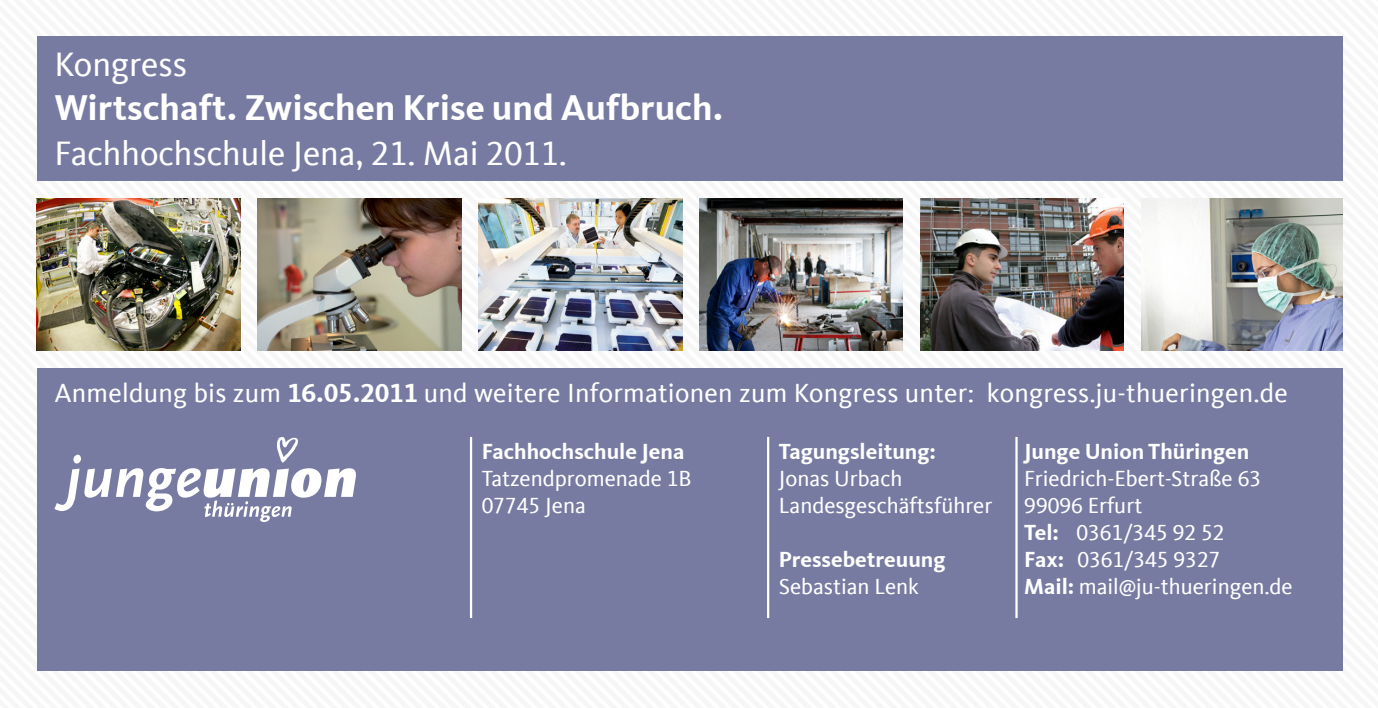
<style>
.page{position:relative;width:1378px;height:708px;background:#fff}
.page>*{position:absolute;margin:0;border:0;box-sizing:border-box;transform-origin:0 0}
.Verfasserangabe_Tite{font:700 36.9px "CDU Kievit Tab";color:#fff}
.Verfasserangabe_Tite-2{font:34.88px "CDU Kievit Tab";color:#fff}
.t1{font:27px "CDU Kievit Tab";letter-spacing:.01em;color:#fff}
.t2{font:22.5px "CDU Kievit Tab";color:#fff}
.t3{font:700 22.5px "CDU Kievit Tab";color:#fff}
.s1{font-weight:700}
</style>
<div class="page">
<img style="left:36px;top:36px;width:1307px;height:635px">
<div style="left:37px;top:368px;width:1305px;height:303px;background:#777ba1"></div>
<div style="left:37px;top:37px;width:1305px;height:144px;background:#777ba1"></div>
<hr style="left:1015px;top:437px;width:2px;height:181px;background:#fff">
<hr style="left:767px;top:437px;width:2px;height:181px;background:#fff">
<hr style="left:470px;top:437px;width:2px;height:181px;background:#fff">
<svg style="left:54px;top:437px;width:302px;height:85px"></svg>
<img style="left:37px;top:199px;width:203px;height:152px">
<img style="left:258px;top:199px;width:203px;height:152px">
<img style="left:479px;top:199px;width:203px;height:152px">
<img style="left:699px;top:199px;width:204px;height:152px">
<img style="left:920px;top:199px;width:204px;height:152px">
<img style="left:1141px;top:199px;width:201px;height:152px">
<p class="Verfasserangabe_Tite-2" style="left:54px;top:45px;width:134px">Kongress</p>
<p class="Verfasserangabe_Tite" style="left:54px;top:86px;width:670px">Wirtschaft. Zwischen Krise und Aufbruch.</p>
<p class="Verfasserangabe_Tite-2" style="left:54px;top:133px;width:514px">Fachhochschule Jena, 21. Mai 2011.</p>
<p class="t1" style="left:54px;top:378px;width:1235px">Anmeldung bis zum <span class="s1">16.05.2011</span> und weitere Informationen zum Kongress unter: kongress.ju-thueringen.de</p>
<p class="t3" style="left:1024px;top:438px;width:226px">Junge Union Thüringen</p>
<p class="t2" style="left:1024px;top:466px;width:238px">Friedrich-Ebert-Straße 63</p>
<p class="t2" style="left:1024px;top:493px;width:120px">99096 Erfurt</p>
<p class="t2" style="left:1024px;top:520px;width:202px"><span class="s1">Tel:</span> 0361/345 92 52</p>
<p class="t2" style="left:1024px;top:547px;width:198px"><span class="s1">Fax:</span> 0361/345 9327</p>
<p class="t2" style="left:1024px;top:574px;width:270px"><span class="s1">Mail:</span> mail@ju-thueringen.de</p>
<p class="t3" style="left:482px;top:438px;width:204px">Fachhochschule Jena</p>
<p class="t2" style="left:482px;top:466px;width:211px">Tatzendpromenade 1B</p>
<p class="t2" style="left:482px;top:493px;width:106px">07745 Jena</p>
<p class="t3" style="left:779px;top:438px;width:159px">Tagungsleitung:</p>
<p class="t2" style="left:779px;top:466px;width:125px">Jonas Urbach</p>
<p class="t2" style="left:779px;top:493px;width:215px">Landesgeschäftsführer</p>
<p class="t3" style="left:779px;top:546px;width:168px">Pressebetreuung</p>
<p class="t2" style="left:779px;top:574px;width:142px">Sebastian Lenk</p>
</div>
